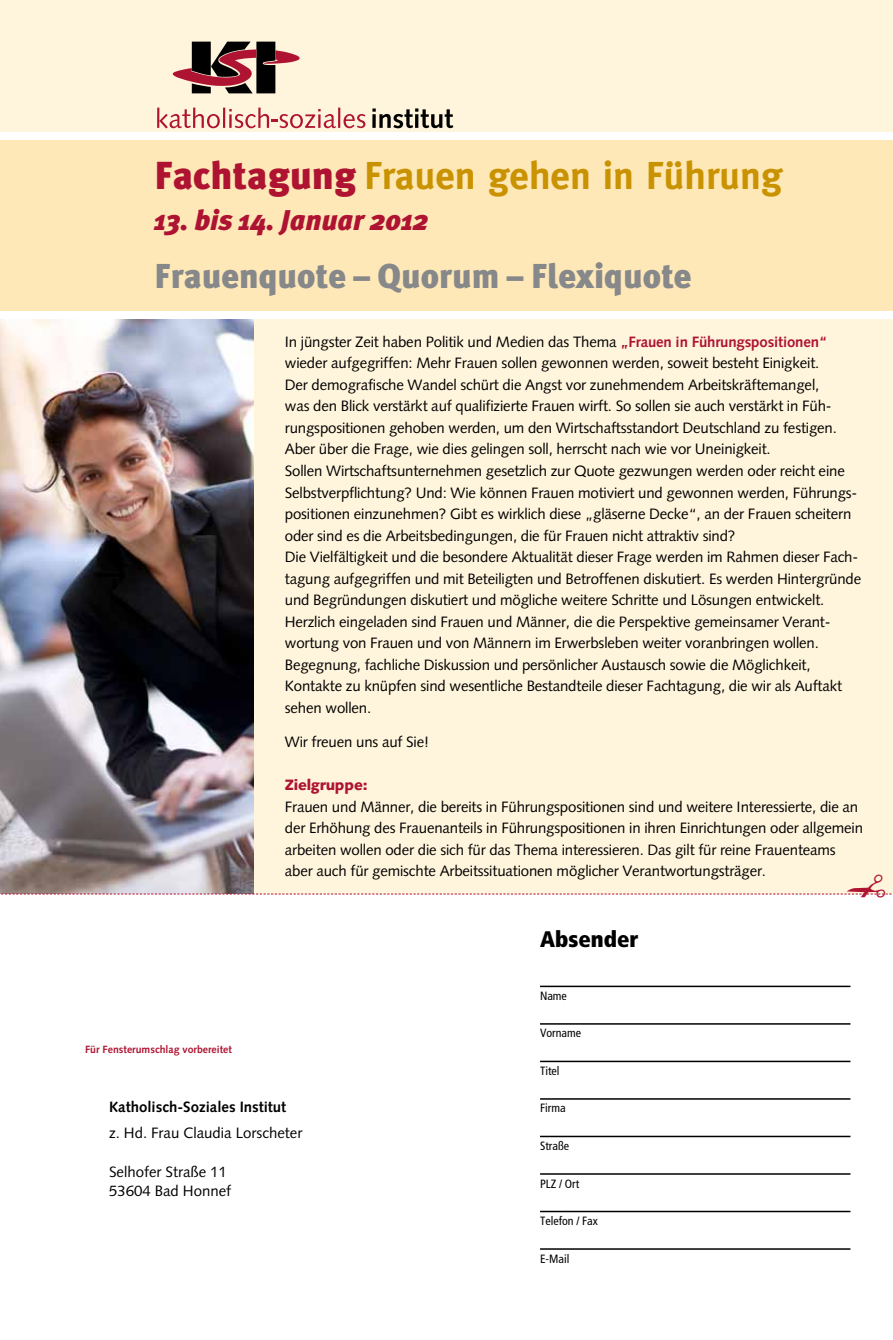
<style>
.page{position:relative;width:893px;height:1340px;background:#fff}
.page>*{position:absolute;margin:0;border:0;box-sizing:border-box;transform-origin:0 0}
.t1{font:700 39px "Meta";color:#c99200}
.t2{font:900 34.5px "Meta Plus";color:#87888a}
.t3{font:italic 900 28.5px "Meta Plus";color:#ae1432}
.t4{font:900 condensed 22.5px "Frutiger";color:#000}
.t5{font:15px/21.6px "Syntax";letter-spacing:-.01em;color:#000}
.t6{font:700 15px "Syntax";color:#000}
.t7{font:900 15px "Syntax";letter-spacing:-.01em;color:#ae1432}
.t8{font:condensed 12px "Frutiger";color:#000}
.t9{font:700 10.5px "Syntax";color:#ae1432}
.s1{font-family:"Meta Plus";font-weight:900;color:#ae1432}
.s2{font-weight:700;color:#ae1432}
</style>
<div class="page">
<div style="left:0;top:140px;width:893px;height:170px;background:#ffe8b8"></div>
<div style="left:0;top:0;width:893px;height:132px;background:#fff4dc"></div>
<div style="left:0;top:319px;width:893px;height:574px;background:#fff4dc"></div>
<img style="left:0;top:319px;width:253px;height:555px">
<svg style="left:157px;top:108px;width:63px;height:20px"></svg>
<hr style="left:223px;top:108px;width:2px;height:20px;background:#ae1432">
<svg style="left:229px;top:108px;width:107px;height:20px"></svg>
<hr style="left:338px;top:108px;width:2px;height:20px;background:#ae1432">
<svg style="left:343px;top:114px;width:22px;height:14px"></svg>
<svg style="left:372px;top:108px;width:81px;height:20px"></svg>
<svg style="left:173px;top:42px;width:127px;height:51px"></svg>
<hr style="left:540px;top:985px;width:310px;height:2px;background:#000">
<hr style="left:540px;top:1023px;width:310px;height:1px;background:#000">
<hr style="left:540px;top:1060px;width:310px;height:2px;background:#000">
<hr style="left:540px;top:1098px;width:310px;height:1px;background:#000">
<hr style="left:540px;top:1135px;width:310px;height:2px;background:#000">
<hr style="left:540px;top:1173px;width:310px;height:1px;background:#000">
<hr style="left:540px;top:1210px;width:310px;height:2px;background:#000">
<hr style="left:540px;top:1248px;width:310px;height:1px;background:#000">
<svg style="left:0;top:874px;width:893px;height:21px"></svg>
<h1 class="t1" style="left:154px;top:153px;width:630px"><span class="s1">Fachtagung</span> Frauen gehen in Führung</h1>
<h3 class="t3" style="left:154px;top:204px;width:275px">13. bis 14. Januar 2012</h3>
<h2 class="t2" style="left:154px;top:256px;width:539px">Frauenquote – Quorum – Flexiquote</h2>
<p class="t5" style="left:285px;top:331px;width:578px">In jüngster Zeit haben Politik und Medien das Thema <span class="s2">„Frauen in Führungspositionen“ </span>wieder aufgegriffen: Mehr Frauen sollen gewonnen werden, soweit besteht Einigkeit.<br>Der demografische Wandel schürt die Angst vor zunehmendem Arbeitskräftemangel,<br>was den Blick verstärkt auf qualifizierte Frauen wirft. So sollen sie auch verstärkt in Füh&shy;rungspositionen gehoben werden, um den Wirtschaftsstandort Deutschland zu festigen.<br>Aber über die Frage, wie dies gelingen soll, herrscht nach wie vor Uneinigkeit.<br>Sollen Wirtschaftsunternehmen gesetzlich zur Quote gezwungen werden oder reicht eine Selbstverpflichtung? Und: Wie können Frauen motiviert und gewonnen werden, Führungs&shy;positionen einzunehmen? Gibt es wirklich diese „gläserne Decke“, an der Frauen scheitern oder sind es die Arbeitsbedingungen, die für Frauen nicht attraktiv sind?<br>Die Vielfältigkeit und die besondere Aktualität dieser Frage werden im Rahmen dieser Fach&shy;tagung aufgegriffen und mit Beteiligten und Betroffenen diskutiert. Es werden Hintergründe und Begründungen diskutiert und mögliche weitere Schritte und Lösungen entwickelt.<br>Herzlich eingeladen sind Frauen und Männer, die die Perspektive gemeinsamer Verant&shy;wortung von Frauen und von Männern im Erwerbsleben weiter voranbringen wollen.<br>Begegnung, fachliche Diskussion und persönlicher Austausch sowie die Möglichkeit, Kontakte zu knüpfen sind wesentliche Bestandteile dieser Fachtagung, die wir als Auftakt sehen wollen.</p>
<p class="t5" style="left:285px;top:731px;width:146px">Wir freuen uns auf Sie!</p>
<p class="t7" style="left:285px;top:776px;width:84px">Zielgruppe:</p>
<p class="t5" style="left:285px;top:795px;width:580px">Frauen und Männer, die bereits in Führungspositionen sind und weitere Interessierte, die an der Erhöhung des Frauenanteils in Führungspositionen in ihren Einrichtungen oder allgemein arbeiten wollen oder die sich für das Thema interessieren. Das gilt für reine Frauenteams aber auch für gemischte Arbeitssituationen möglicher Verantwortungsträger.</p>
<p class="t9" style="left:85px;top:1043px;width:148px">Für Fensterumschlag vorbereitet</p>
<p class="t6" style="left:109px;top:1098px;width:179px">Katholisch-Soziales Institut</p>
<p class="t5" style="left:109px;top:1121px;width:195px">z. Hd. Frau Claudia Lorscheter</p>
<p class="t5" style="left:109px;top:1161px;width:124px;line-height:19.5px">Selhofer Straße 11<br>53604 Bad Honnef</p>
<h3 class="t4" style="left:540px;top:925px;width:100px">Absender</h3>
<p class="t8" style="left:540px;top:988px;width:28px">Name</p>
<p class="t8" style="left:540px;top:1026px;width:43px">Vorname</p>
<p class="t8" style="left:540px;top:1063px;width:21px">Titel</p>
<p class="t8" style="left:540px;top:1101px;width:27px">Firma</p>
<p class="t8" style="left:540px;top:1138px;width:31px">Straße</p>
<p class="t8" style="left:540px;top:1176px;width:41px">PLZ / Ort</p>
<p class="t8" style="left:540px;top:1213px;width:59px">Telefon / Fax</p>
<p class="t8" style="left:540px;top:1251px;width:31px">E-Mail</p>
</div>
